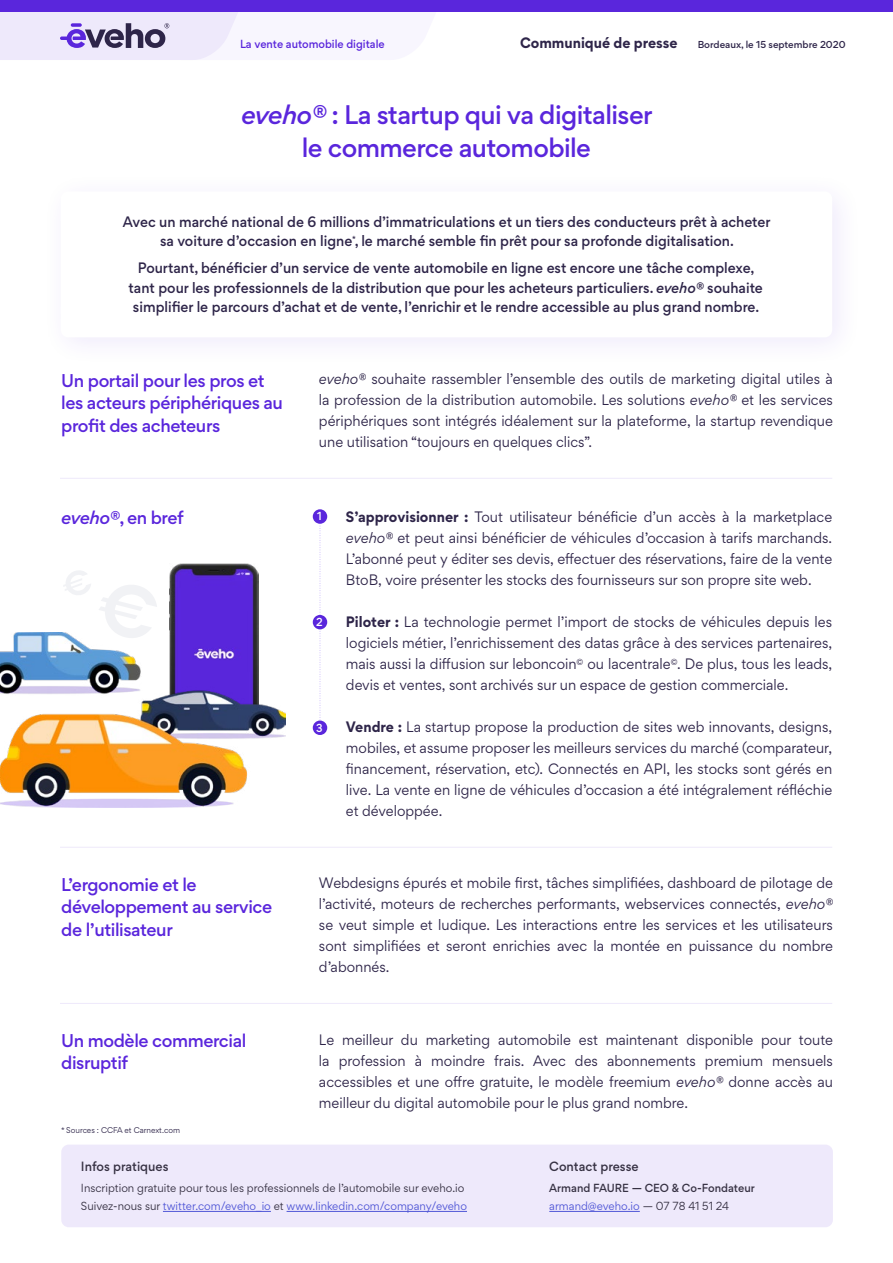
<style>
.page{position:relative;width:893px;height:1263px;background:#fff}
.page>*{position:absolute;margin:0;border:0;box-sizing:border-box;transform-origin:0 0}
.t1{font:500 24px/33px "Gordita";letter-spacing:-.025em;color:#5a26dc;text-align:center}
.t2{font:500 16.5px/22.5px "Gordita";letter-spacing:-.025em;color:#5a26dc}
.t3{font:13.5px/21px "Gordita";color:#2e2549;text-align:justify;scale:.96 1}
.t4{font:500 13.5px/19.5px "Gordita";color:#2e2549;text-align:center;scale:.96 1}
.t5{font:700 13.5px "Gordita";color:#2e2549;scale:.96 1}
.t6{font:500 12px "Gordita";color:#333}
.t7{font:10.5px/18px "Gordita";color:#333}
.t8{font:500 10.5px/18px "Gordita";color:#333}
.t9{font:500 10.5px "Gordita";color:#5a26dc;scale:.96 1}
.t10{font:500 10.35px "Gordita";color:#fff;scale:.96 1}
.t11{font:500 9px "Gordita";color:#2e2549}
.t12{font:7.5px "Gordita";color:#2e2549;scale:.96 1}
.s1{font-style:italic}
.s2{font-weight:700}
.s3{color:#4f5cd6}
.s4{font-weight:400;color:#4f5cd6}
.s5{font-weight:400}
</style>
<div class="page">
<div style="left:0;top:0;width:893px;height:11px;background:#5a26dc"></div>
<div style="left:61px;top:1144px;width:772px;height:83px;background:#eee9fb;border-radius:8px"></div>
<hr style="left:60px;top:478px;width:772px;height:1px;background:#eee9fb">
<hr style="left:60px;top:847px;width:772px;height:1px;background:#eee9fb">
<hr style="left:60px;top:1003px;width:772px;height:1px;background:#eee9fb">
<img style="left:169px;top:564px;width:90px;height:68px">
<img style="left:0;top:632px;width:285px;height:176px">
<svg style="left:98px;top:585px;width:59px;height:54px"></svg>
<svg style="left:63px;top:571px;width:28px;height:24px"></svg>
<svg style="left:0;top:11px;width:437px;height:49px"></svg>
<svg style="left:320px;top:525px;width:1px;height:195px"></svg>
<div style="left:313px;top:509px;width:14px;height:15px;background:#5a26dc;border-radius:50%"></div>
<div style="left:313px;top:615px;width:14px;height:14px;background:#5a26dc;border-radius:50%"></div>
<div style="left:313px;top:720px;width:14px;height:15px;background:#5a26dc;border-radius:50%"></div>
<p class="t9" style="left:240px;top:36px;width:152px">La vente automobile digitale</p>
<p class="t5" style="left:520px;top:32px;width:166px">Communiqué de presse</p>
<p class="t11" style="left:698px;top:38px;width:149px">Bordeaux, le 15 septembre 2020</p>
<h1 class="t1" style="left:241px;top:98px;width:413px"><span class="s1">eveho®</span> : La startup qui va digitaliser le commerce automobile</h1>
<p class="t4" style="left:123px;top:212px;width:676px">Avec un marché national de 6 millions d’immatriculations et un tiers des conducteurs prêt à acheter sa voiture d’occasion en ligne<sup>*</sup>, le marché semble fin prêt pour sa profonde digitalisation.</p>
<p class="t4" style="left:129px;top:258px;width:662px">Pourtant, bénéficier d’un service de vente automobile en ligne est encore une tâche complexe, tant pour les professionnels de la distribution que pour les acheteurs particuliers. <span class="s1">eveho®</span> souhaite simplifier le parcours d’achat et de vente, l’enrichir et le rendre accessible au plus grand nombre.</p>
<p class="t2" style="left:61px;top:369px;width:223px">Un portail pour les pros et les acteurs périphériques au profit des acheteurs</p>
<p class="t3" style="left:319px;top:368px;width:537px"><span class="s1">eveho®</span> souhaite rassembler l’ensemble des outils de marketing digital utiles à la profession de la distribution automobile. Les solutions <span class="s1">eveho®</span> et les services périphériques sont intégrés idéalement sur la plateforme, la startup revendique une utilisation “toujours en quelques clics”.</p>
<p class="t2" style="left:61px;top:507px;width:124px"><span class="s1">eveho®</span>, en bref</p>
<p class="t3" style="left:346px;top:506px;width:508px"><span class="s2">S’approvisionner :</span> Tout utilisateur bénéficie d’un accès à la marketplace <span class="s1">eveho®</span> et peut ainsi bénéficier de véhicules d’occasion à tarifs marchands.<br>L’abonné peut y éditer ses devis, effectuer des réservations, faire de la vente BtoB, voire présenter les stocks des fournisseurs sur son propre site web.</p>
<p class="t3" style="left:346px;top:611px;width:508px"><span class="s2">Piloter :</span> La technologie permet l’import de stocks de véhicules depuis les logiciels métier, l’enrichissement des datas grâce à des services partenaires, mais aussi la diffusion sur leboncoin<sup>©</sup> ou lacentrale<sup>©</sup>. De plus, tous les leads, devis et ventes, sont archivés sur un espace de gestion commerciale.</p>
<p class="t3" style="left:346px;top:716px;width:508px"><span class="s2">Vendre :</span> La startup propose la production de sites web innovants, designs, mobiles, et assume proposer les meilleurs services du marché (comparateur, financement, réservation, etc). Connectés en API, les stocks sont gérés en live. La vente en ligne de véhicules d’occasion a été intégralement réfléchie et développée.</p>
<p class="t10" style="left:317px;top:509px;width:6px">1</p>
<p class="t10" style="left:316px;top:614px;width:8px">2</p>
<p class="t10" style="left:316px;top:720px;width:8px">3</p>
<p class="t2" style="left:61px;top:873px;width:212px">L’ergonomie et le développement au service de l’utilisateur</p>
<p class="t3" style="left:319px;top:872px;width:537px">Webdesigns épurés et mobile first, tâches simplifiées, dashboard de pilotage de l’activité, moteurs de recherches performants, webservices connectés, <span class="s1">eveho® </span>se veut simple et ludique. Les interactions entre les services et les utilisateurs sont simplifiées et seront enrichies avec la montée en puissance du nombre d’abonnés.</p>
<p class="t2" style="left:61px;top:1029px;width:187px">Un modèle commercial disruptif</p>
<p class="t3" style="left:319px;top:1028px;width:537px">Le meilleur du marketing automobile est maintenant disponible pour toute la profession à moindre frais. Avec des abonnements premium mensuels accessibles et une offre gratuite, le modèle freemium <span class="s1">eveho®</span> donne accès au meilleur du digital automobile pour le plus grand nombre.</p>
<p class="t12" style="left:61px;top:1125px;width:125px">* Sources : CCFA et Carnext.com</p>
<p class="t6" style="left:81px;top:1157px;width:89px">Infos pratiques</p>
<p class="t6" style="left:549px;top:1157px;width:91px">Contact presse</p>
<p class="t7" style="left:81px;top:1179px;width:388px">Inscription gratuite pour tous les professionnels de l’automobile sur eveho.io<br>Suivez-nous sur <span class="s3">twitter.com/eveho_io</span> et <span class="s3">www.linkedin.com/company/eveho</span></p>
<p class="t8" style="left:549px;top:1179px;width:207px">Armand FAURE — CEO &amp; Co-Fondateur <span class="s4">armand@eveho.io</span> <span class="s5">— 07 78 41 51 24</span></p>
</div>
